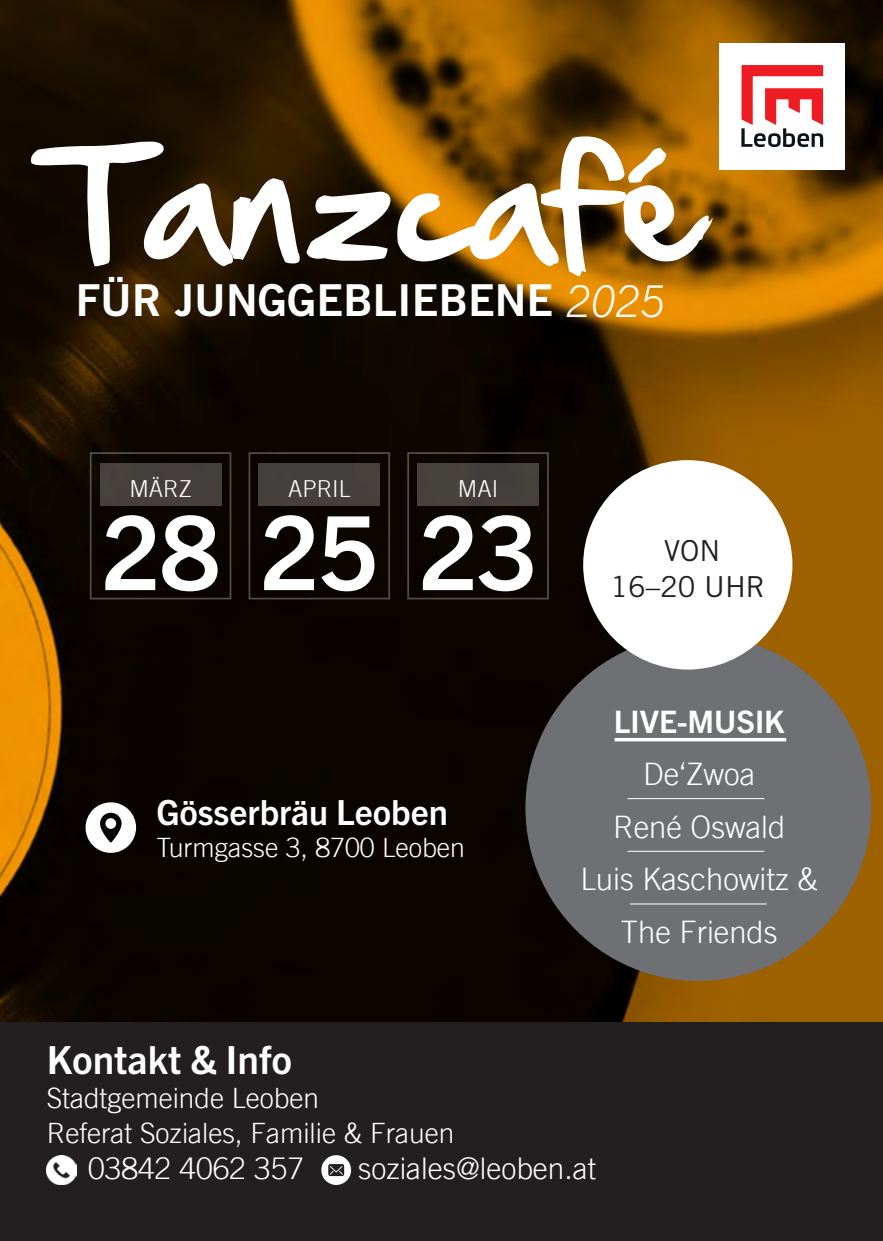
<style>
.page{position:relative;width:883px;height:1241px;background:#fff}
.page>*{position:absolute;margin:0;border:0;box-sizing:border-box;transform-origin:0 0}
.t1{font:141.05px "Hand Of Sean";color:#fff}
.t2{font:700 102.55px "Trade Gothic Next LT Pro";color:#fff}
.t3{font:44.1px "Trade Gothic LT Pro Bd 2";color:#fff}
.t4{font:700 38.85px "Trade Gothic Next LT Pro";color:#fff}
.t5{font:700 34.65px "Trade Gothic Next LT Pro";color:#fff}
.t6{font:300 31.15px/52.5px "Trade Gothic LT";color:#fff;text-align:center}
.t7{font:700 31.15px "Trade Gothic Next LT Pro";color:#fff}
.t8{font:300 29.75px "Trade Gothic LT";color:#fff}
.t9{font:29.05px/35.7px "Trade Gothic LT Pro";color:#231f20;text-align:center}
.t10{font:300 28px/35.7px "Trade Gothic LT";color:#fff}
.t11{font:300 26.6px "Trade Gothic LT";color:#fff}
.t12{font:300 23.45px "Trade Gothic LT";color:#fff}
.s1{font-family:"Trade Gothic Next LT Pro";font-weight:300;font-style:italic}
</style>
<div class="page">
<img style="left:0;top:0;width:883px;height:1022px">
<div style="left:525px;top:634px;width:346px;height:346px;background:#6f7073;border-radius:50%"></div>
<div style="left:583px;top:460px;width:209px;height:209px;background:#fff;border-radius:50%"></div>
<svg style="left:86px;top:802px;width:50px;height:50px"></svg>
<div style="left:100px;top:462px;width:121px;height:43px;background:#44403d"></div>
<div style="left:259px;top:462px;width:121px;height:43px;background:#44403d"></div>
<div style="left:418px;top:462px;width:121px;height:43px;background:#44413d"></div>
<div style="left:0;top:1022px;width:883px;height:218px;background:#231f20"></div>
<div style="left:719px;top:43px;width:126px;height:126px;background:#fff"></div>
<svg style="left:741px;top:65px;width:82px;height:82px"></svg>
<img style="left:47px;top:1155px;width:29px;height:29px">
<svg style="left:321px;top:1155px;width:30px;height:29px"></svg>
<svg style="left:615px;top:738px;width:171px;height:3px"></svg>
<hr style="left:627px;top:797px;width:137px;height:2px;background:#fff">
<hr style="left:627px;top:850px;width:137px;height:1px;background:#fff">
<hr style="left:630px;top:903px;width:137px;height:1px;background:#fff">
<h1 class="t1" style="left:47px;top:76px;width:653px">Tanzcafé</h1>
<h3 class="t3" style="left:76px;top:273px;width:591px">FÜR JUNGGEBLIEBENE <span class="s1">2025</span></h3>
<p class="t12" style="left:129px;top:475px;width:64px">MÄRZ</p>
<h2 class="t2" style="left:102px;top:481px;width:437px">28 25 23</h2>
<p class="t12" style="left:288px;top:475px;width:64px">APRIL</p>
<p class="t12" style="left:458px;top:475px;width:42px">MAI</p>
<p class="t5" style="left:156px;top:788px;width:293px">Gösserbräu Leoben</p>
<p class="t11" style="left:156px;top:831px;width:310px">Turmgasse 3, 8700 Leoben</p>
<p class="t9" style="left:610px;top:532px;width:156px">VON<br>16–20 UHR</p>
<p class="t7" style="left:614px;top:699px;width:172px">LIVE-MUSIK</p>
<p class="t6" style="left:580px;top:747px;width:239px">De‘Zwoa<br>René Oswald<br>Luis Kaschowitz &amp;<br>The Friends</p>
<h3 class="t4" style="left:47px;top:1032px;width:247px">Kontakt &amp; Info</h3>
<p class="t10" style="left:47px;top:1079px;width:409px">Stadtgemeinde Leoben<br>Referat Soziales, Familie &amp; Frauen</p>
<p class="t8" style="left:88px;top:1150px;width:217px">03842 4062 357</p>
<p class="t8" style="left:358px;top:1150px;width:239px">soziales@leoben.at</p>
</div>
